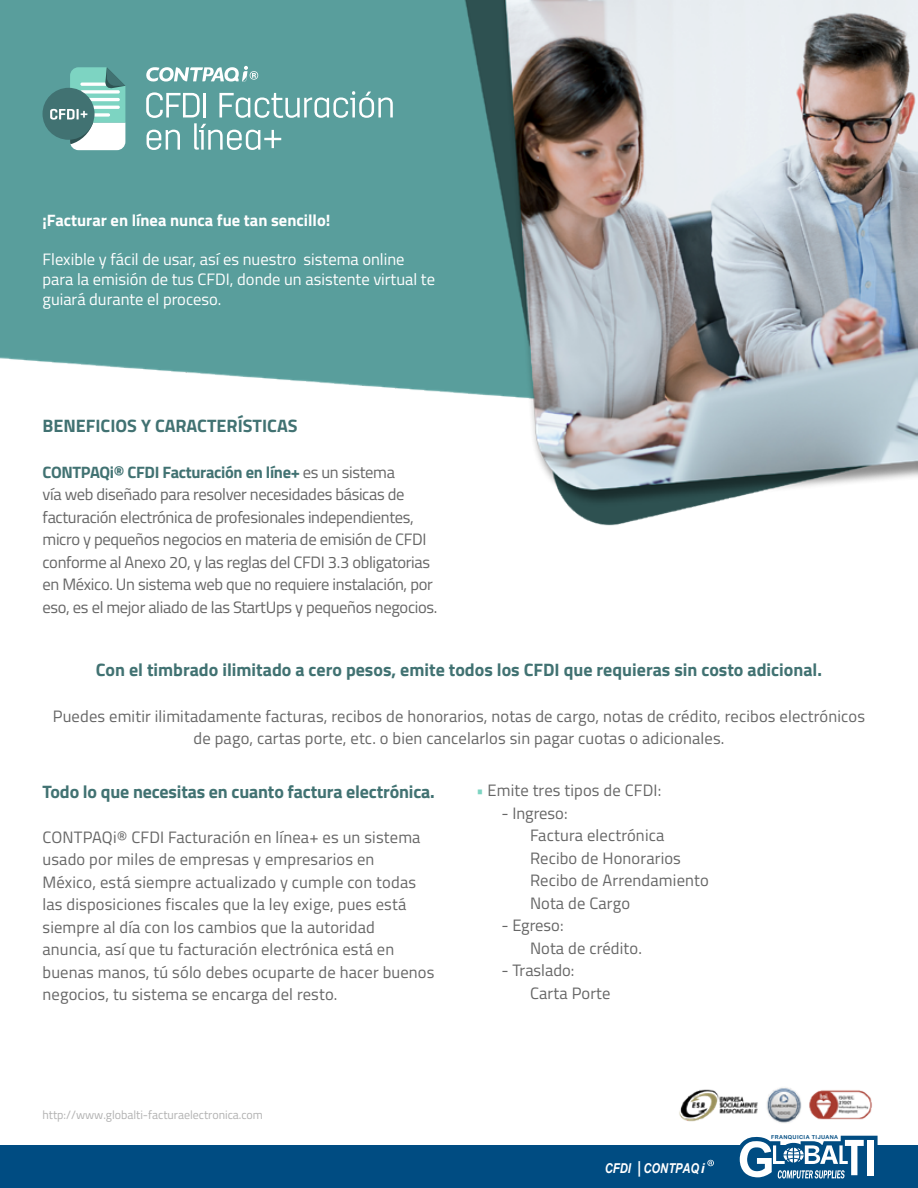
<style>
.page{position:relative;width:918px;height:1188px;background:#fff}
.page>*{position:absolute;margin:0;border:0;box-sizing:border-box;transform-origin:0 0}
.t1{font:700 18px "Titillium Web";color:#417272}
.t2{font:16.5px/22.5px "Titillium Web";letter-spacing:.01em;color:#666}
.t3{font:16.5px/22.5px "Titillium Web";letter-spacing:-.02em;color:#666}
.t4{font:16.5px/19.8px "Titillium Web";color:#fff}
.t5{font:700 16.5px "Titillium Web";color:#fff}
.t6{font:italic 700 13.65px "Arial Narrow";color:#fff}
.t7{font:12px "Titillium Web";color:#b2b2b2}
.t8{font:5.4px "Arial Rounded MT Bold";letter-spacing:.07em;color:#004c82}
.s1{font-weight:700;color:#417272}
.s2{color:#7dd4c2}
.s3{font-family:"Arial";font-style:normal;font-size:16.5px}
.s4{font-family:"Arial"}
</style>
<div class="page">
<img style="left:0;top:0;width:918px;height:526px">
<div style="left:0;top:1145px;width:918px;height:43px;background:#004c82"></div>
<img style="left:679px;top:1087px;width:193px;height:36px">
<svg style="left:146px;top:66px;width:112px;height:16px"></svg>
<svg style="left:146px;top:91px;width:247px;height:59px;background:#75aead"></svg>
<div style="left:43px;top:88px;width:52px;height:52px;background:#417272;border-radius:50%"></div>
<svg style="left:50px;top:67px;width:75px;height:83px"></svg>
<svg style="left:707px;top:1160px;width:7px;height:6px"></svg>
<svg style="left:739px;top:1136px;width:139px;height:43px"></svg>
<p class="t5" style="left:43px;top:207px;width:289px">¡Facturar en línea nunca fue tan sencillo!</p>
<p class="t4" style="left:43px;top:249px;width:394px">Flexible y fácil de usar, así es nuestro sistema online para la emisión de tus CFDI, donde un asistente virtual te guiará durante el proceso.</p>
<p class="t1" style="left:43px;top:412px;width:257px">BENEFICIOS Y CARACTERÍSTICAS</p>
<p class="t3" style="left:43px;top:460px;width:396px"><span class="s1">CONTPAQi® CFDI Facturación en líne+</span> es un sistema<br>vía web diseñado para resolver necesidades básicas de facturación electrónica de profesionales independientes, micro y pequeños negocios en materia de emisión de CFDI conforme al Anexo 20, y las reglas del CFDI 3.3 obligatorias en México. Un sistema web que no requiere instalación, por eso, es el mejor aliado de las StartUps y pequeños negocios.</p>
<p class="t1" style="left:96px;top:656px;width:728px">Con el timbrado ilimitado a cero pesos, emite todos los CFDI que requieras sin costo adicional.</p>
<p class="t2" style="left:53px;top:704px;width:814px;text-align:center">Puedes emitir ilimitadamente facturas, recibos de honorarios, notas de cargo, notas de crédito, recibos electrónicos de pago, cartas porte, etc. o bien cancelarlos sin pagar cuotas o adicionales.</p>
<p class="t1" style="left:43px;top:778px;width:394px">Todo lo que necesitas en cuanto factura electrónica.</p>
<p class="t2" style="left:43px;top:825px;width:394px">CONTPAQi® CFDI Facturación en línea+ es un sistema usado por miles de empresas y empresarios en<br>México, está siempre actualizado y cumple con todas las disposiciones fiscales que la ley exige, pues está siempre al día con los cambios que la autoridad anuncia, así que tu facturación electrónica está en buenas manos, tú sólo debes ocuparte de hacer buenos negocios, tu sistema se encarga del resto.</p>
<p class="t7" style="left:43px;top:1106px;width:222px">http://www.globalti-facturaelectronica.com</p>
<p class="t2" style="left:476px;top:778px;width:187px"><span class="s2">•</span> Emite tres tipos de CFDI:</p>
<p class="t2" style="left:530px;top:801px;width:180px;text-indent:-29px">- Ingreso:<br>Factura electrónica<br>Recibo de Honorarios<br>Recibo de Arrendamiento<br>Nota de Cargo</p>
<p class="t2" style="left:530px;top:913px;width:114px;text-indent:-29px">- Egreso:<br>Nota de crédito.</p>
<p class="t2" style="left:530px;top:958px;width:82px;text-indent:-29px">- Traslado:<br>Carta Porte</p>
<p class="t6" style="left:605px;top:1158px;width:101px">CFDI <span class="s3">|</span> CONTPAQ<span class="s4">i</span></p>
<p class="t8" style="left:771px;top:1134px;width:69px">FRANQUICIA TIJUANA</p>
</div>
